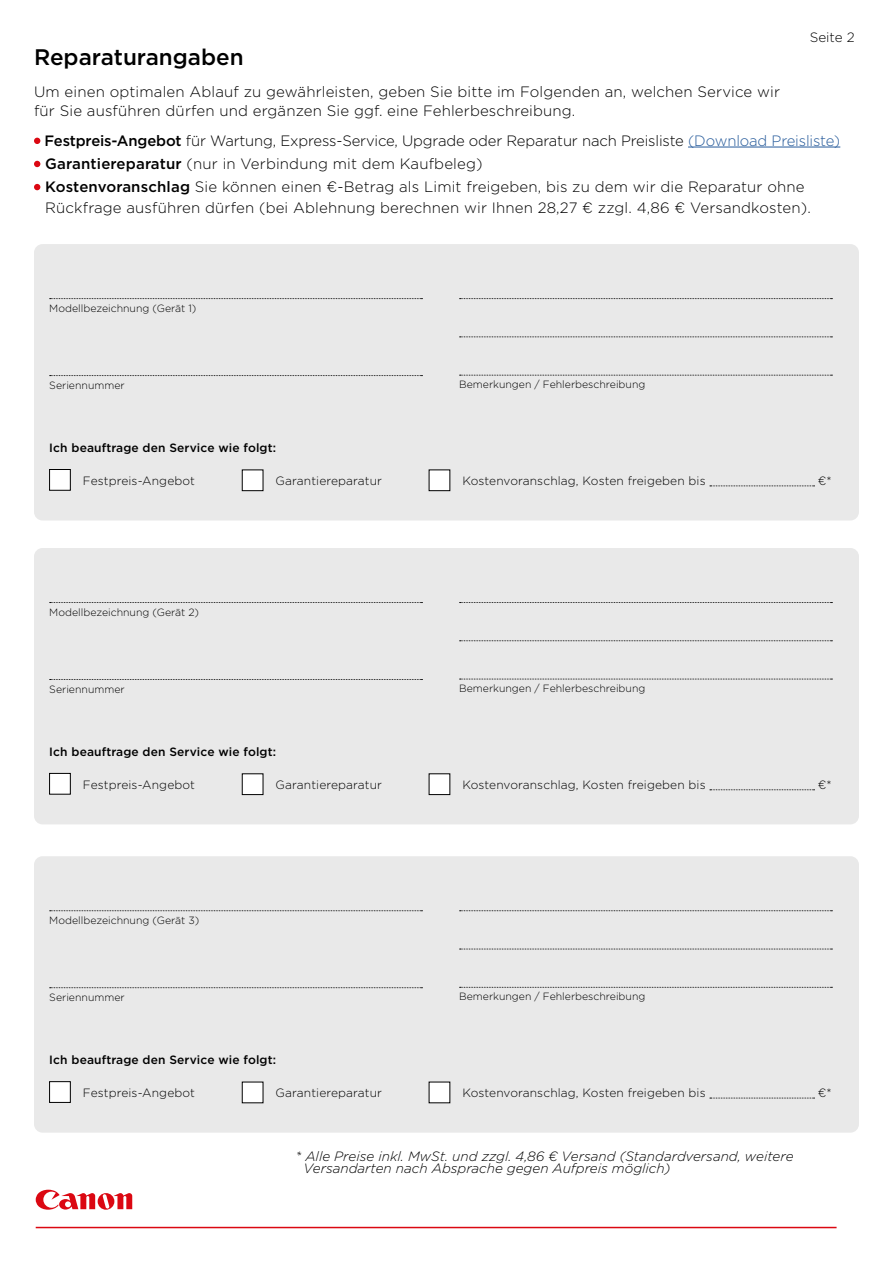
<style>
.page{position:relative;width:893px;height:1263px;background:#fff}
.page>*{position:absolute;margin:0;border:0;box-sizing:border-box;transform-origin:0 0}
.t1{font:500 22.5px "Gotham";color:#000}
.t2{font:300 15px/18.8px "Gotham";letter-spacing:.01em;color:#000}
.t3{font:300 15px "Gotham";letter-spacing:-.01em;color:#000}
.t4{font:italic 300 13.5px/12px "Gotham";color:#000}
.t5{font:300 13.5px "Gotham";color:#000}
.t6{font:300 12px "Gotham";letter-spacing:.01em;color:#000}
.t7{font:500 12px "Gotham";letter-spacing:.01em;color:#000}
.t8{font:300 10.5px "Gotham";color:#000}
.s1{font-weight:500}
.s2{color:#275b9b}
</style>
<div class="page">
<svg style="left:36px;top:1190px;width:96px;height:20px"></svg>
<hr style="left:36px;top:1227px;width:801px;height:1px;background:#db0812">
<hr style="left:688px;top:147px;width:152px;height:1px;background:#275b9b">
<svg style="left:34px;top:138px;width:6px;height:6px"></svg>
<svg style="left:34px;top:161px;width:6px;height:6px"></svg>
<svg style="left:34px;top:184px;width:6px;height:6px"></svg>
<div style="left:34px;top:244px;width:825px;height:276px;background:#e9e9e9;border-radius:9px"></div>
<svg style="left:50px;top:298px;width:372px;height:1px"></svg>
<svg style="left:460px;top:298px;width:372px;height:1px"></svg>
<svg style="left:460px;top:336px;width:372px;height:1px"></svg>
<svg style="left:460px;top:375px;width:372px;height:1px"></svg>
<svg style="left:50px;top:375px;width:372px;height:1px"></svg>
<div style="left:50px;top:469px;width:20px;height:21px;background:#fff"></div>
<div style="left:49px;top:469px;width:22px;height:21px;border:1px solid #000"></div>
<svg style="left:710px;top:485px;width:104px;height:1px"></svg>
<div style="left:429px;top:470px;width:21px;height:21px;background:#fff"></div>
<div style="left:429px;top:470px;width:21px;height:21px;border:1px solid #000"></div>
<div style="left:242px;top:470px;width:21px;height:21px;background:#fff"></div>
<div style="left:242px;top:470px;width:21px;height:21px;border:1px solid #000"></div>
<div style="left:34px;top:548px;width:825px;height:276px;background:#e9e9e9;border-radius:9px"></div>
<svg style="left:50px;top:602px;width:372px;height:1px"></svg>
<svg style="left:460px;top:602px;width:372px;height:1px"></svg>
<svg style="left:460px;top:640px;width:372px;height:1px"></svg>
<svg style="left:460px;top:679px;width:372px;height:1px"></svg>
<svg style="left:50px;top:679px;width:372px;height:1px"></svg>
<div style="left:50px;top:773px;width:20px;height:21px;background:#fff"></div>
<div style="left:49px;top:773px;width:22px;height:21px;border:1px solid #000"></div>
<svg style="left:710px;top:789px;width:104px;height:1px"></svg>
<div style="left:429px;top:774px;width:21px;height:20px;background:#fff"></div>
<div style="left:242px;top:774px;width:21px;height:20px;background:#fff"></div>
<div style="left:34px;top:856px;width:825px;height:277px;background:#e9e9e9;border-radius:9px"></div>
<svg style="left:50px;top:910px;width:372px;height:1px"></svg>
<svg style="left:460px;top:910px;width:372px;height:1px"></svg>
<svg style="left:460px;top:949px;width:372px;height:1px"></svg>
<svg style="left:460px;top:987px;width:372px;height:1px"></svg>
<svg style="left:50px;top:987px;width:372px;height:1px"></svg>
<div style="left:50px;top:1082px;width:20px;height:20px;background:#fff"></div>
<div style="left:49px;top:1081px;width:22px;height:22px;border:1px solid #000"></div>
<svg style="left:710px;top:1098px;width:104px;height:1px"></svg>
<div style="left:429px;top:1082px;width:21px;height:21px;background:#fff"></div>
<div style="left:242px;top:1082px;width:21px;height:21px;background:#fff"></div>
<p class="t5" style="left:810px;top:28px;width:46px">Seite 2</p>
<p class="t1" style="left:34px;top:42px;width:211px">Reparaturangaben</p>
<p class="t2" style="left:34px;top:82px;width:748px">Um einen optimalen Ablauf zu gewährleisten, geben Sie bitte im Folgenden an, welchen Service wir für Sie ausführen dürfen und ergänzen Sie ggf. eine Fehlerbeschreibung.</p>
<p class="t3" style="left:45px;top:131px;width:797px"><span class="s1">Festpreis-Angebot</span> für Wartung, Express-Service, Upgrade oder Reparatur nach Preisliste <span class="s2">(Download Preisliste)</span></p>
<p class="t2" style="left:45px;top:154px;width:439px"><span class="s1">Garantiereparatur</span> (nur in Verbindung mit dem Kaufbeleg)</p>
<p class="t2" style="left:45px;top:176px;width:767px;line-height:21px"><span class="s1">Kostenvoranschlag</span> Sie können einen €-Betrag als Limit freigeben, bis zu dem wir die Reparatur ohne<br>Rückfrage ausführen dürfen (bei Ablehnung berechnen wir Ihnen 28,27 € zzgl. 4,86 € Versandkosten).</p>
<p class="t8" style="left:49px;top:301px;width:149px">Modellbezeichnung (Gerät 1)</p>
<p class="t8" style="left:49px;top:378px;width:77px">Seriennummer</p>
<p class="t8" style="left:459px;top:378px;width:188px">Bemerkungen / Fehlerbeschreibung</p>
<p class="t7" style="left:49px;top:440px;width:228px">Ich beauftrage den Service wie folgt:</p>
<p class="t6" style="left:83px;top:473px;width:114px">Festpreis-Angebot</p>
<p class="t6" style="left:276px;top:473px;width:108px">Garantiereparatur</p>
<p class="t6" style="left:462px;top:473px;width:245px">Kostenvoranschlag, Kosten freigeben bis</p>
<p class="t6" style="left:818px;top:473px;width:15px">€*</p>
<p class="t8" style="left:49px;top:605px;width:151px">Modellbezeichnung (Gerät 2)</p>
<p class="t8" style="left:49px;top:682px;width:77px">Seriennummer</p>
<p class="t8" style="left:459px;top:682px;width:188px">Bemerkungen / Fehlerbeschreibung</p>
<p class="t7" style="left:49px;top:744px;width:228px">Ich beauftrage den Service wie folgt:</p>
<p class="t6" style="left:83px;top:777px;width:114px">Festpreis-Angebot</p>
<p class="t6" style="left:276px;top:777px;width:108px">Garantiereparatur</p>
<p class="t6" style="left:462px;top:777px;width:245px">Kostenvoranschlag, Kosten freigeben bis</p>
<p class="t6" style="left:818px;top:777px;width:15px">€*</p>
<p class="t8" style="left:49px;top:913px;width:152px">Modellbezeichnung (Gerät 3)</p>
<p class="t8" style="left:49px;top:990px;width:77px">Seriennummer</p>
<p class="t8" style="left:459px;top:990px;width:188px">Bemerkungen / Fehlerbeschreibung</p>
<p class="t7" style="left:49px;top:1052px;width:228px">Ich beauftrage den Service wie folgt:</p>
<p class="t6" style="left:83px;top:1085px;width:114px">Festpreis-Angebot</p>
<p class="t6" style="left:276px;top:1085px;width:108px">Garantiereparatur</p>
<p class="t6" style="left:462px;top:1085px;width:245px">Kostenvoranschlag, Kosten freigeben bis</p>
<p class="t6" style="left:818px;top:1085px;width:15px">€*</p>
<p class="t4" style="left:304px;top:1150px;width:491px;text-indent:-8px">* Alle Preise inkl. MwSt. und zzgl. 4,86 € Versand (Standardversand, weitere<br>Versandarten nach Absprache gegen Aufpreis möglich)</p>
</div>
